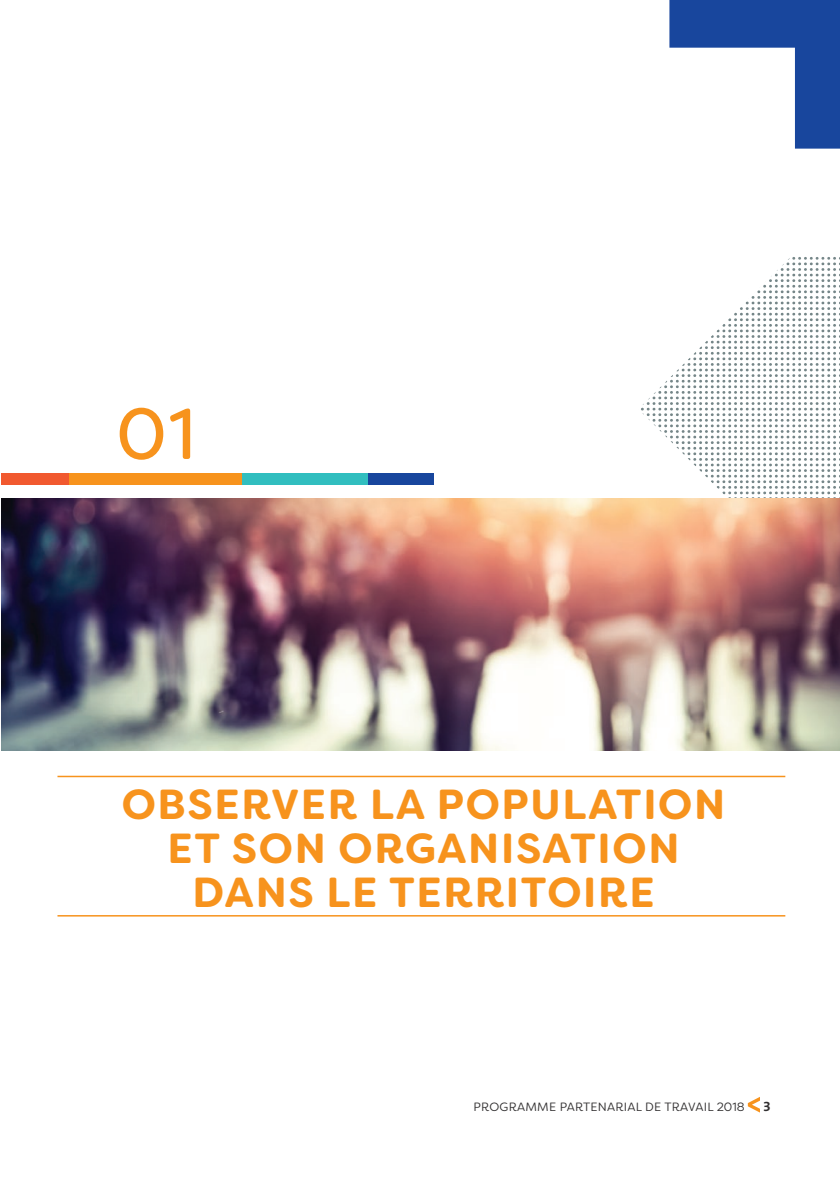
<style>
.page{position:relative;width:840px;height:1191px;background:#fff}
.page>*{position:absolute;margin:0;border:0;box-sizing:border-box;transform-origin:0 0}
.Titre_de_couverture{font:72px "Filson Soft";color:#f7931d}
.Titre_de_couverture-2{font:700 42px/44px "Filson Soft";letter-spacing:.04em;color:#f7931d;text-align:center}
.t1{font:700 14px "The Sans B W7";color:#312f30}
.t2{font:12px "Filson Soft";letter-spacing:.02em;color:#312f30}
</style>
<div class="page">
<svg style="left:747px;top:1097px;width:12px;height:15px"></svg>
<svg style="left:829px;top:257px;width:11px;height:304px"></svg>
<svg style="left:641px;top:257px;width:188px;height:241px"></svg>
<div style="left:1px;top:473px;width:68px;height:11px;background:#f1592f"></div>
<div style="left:367px;top:473px;width:67px;height:11px;background:#18469d"></div>
<div style="left:69px;top:473px;width:173px;height:11px;background:#f7931d"></div>
<div style="left:242px;top:473px;width:125px;height:11px;background:#31bebf"></div>
<svg style="left:669px;top:0;width:170px;height:149px"></svg>
<hr style="left:57px;top:775px;width:727px;height:2px;background:#f7931d">
<hr style="left:57px;top:915px;width:727px;height:1px;background:#f7931d">
<img style="left:1px;top:498px;width:838px;height:253px">
<p class="Titre_de_couverture" style="left:116px;top:387px;width:81px">01</p>
<p class="Titre_de_couverture-2" style="left:122px;top:782px;width:604px">OBSERVER LA POPULATION<br>ET SON ORGANISATION<br>DANS LE TERRITOIRE</p>
<p class="t2" style="left:473px;top:1099px;width:272px">PROGRAMME PARTENARIAL DE TRAVAIL 2018</p>
<p class="t1" style="left:762px;top:1097px;width:9px">3</p>
</div>
